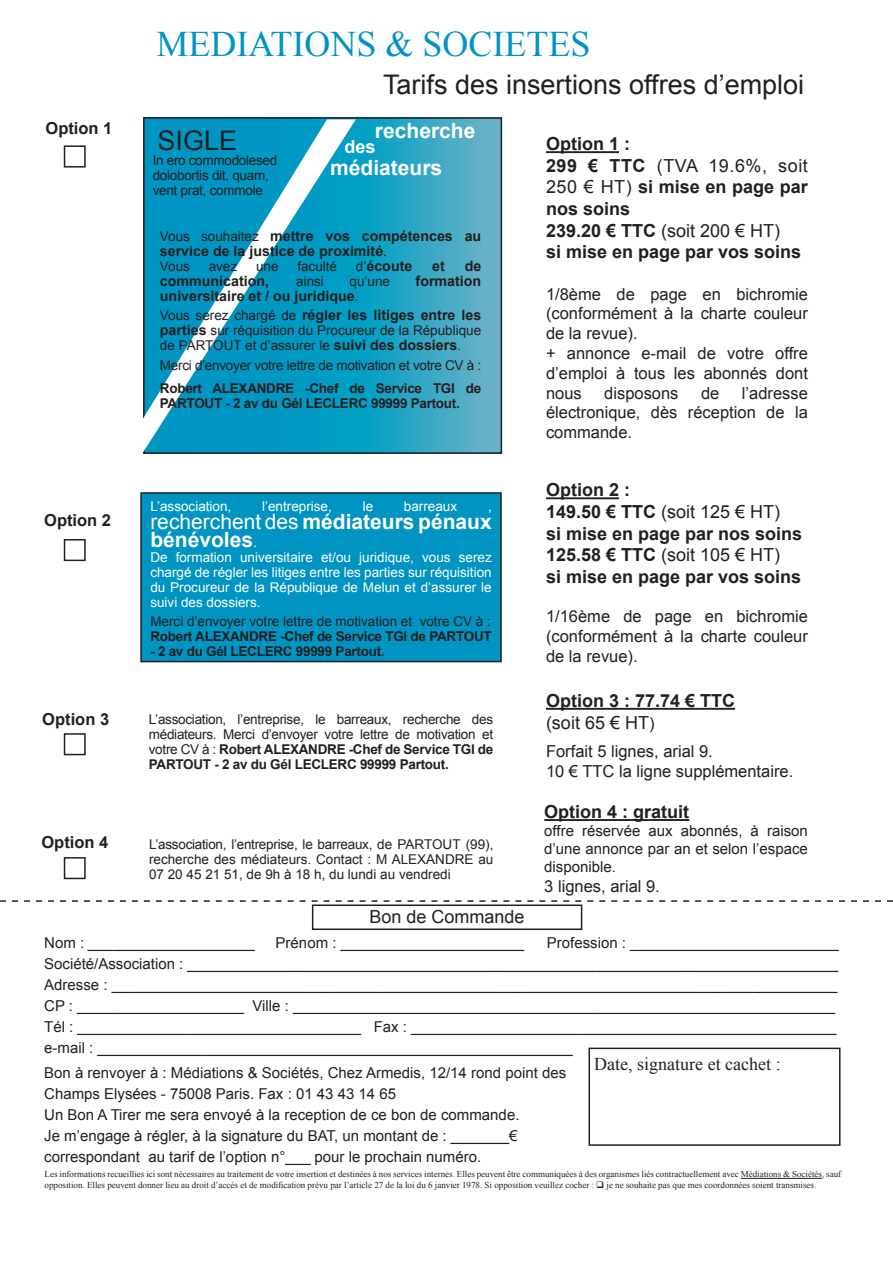
<style>
.page{position:relative;width:893px;height:1263px;background:#fff}
.page>*{position:absolute;margin:0;border:0;box-sizing:border-box;transform-origin:0 0}
.t1{font:36px "Times New Roman";color:#0094c3}
.t2{font:27px "Arial";color:#231f20}
.t3{font:700 21px/18px "Arial";color:#fff}
.t4{font:700 18px/21.6px "Arial";color:#231f20}
.t5{font:18px "Times New Roman";color:#231f20}
.t6{font:18px "Arial";color:#231f20}
.t7{font:700 18px "Arial";color:#fff}
.t8{font:16.5px/19.8px "Arial";color:#231f20}
.t9{font:700 16.5px "Arial";color:#231f20}
.t10{font:15px/21px "Arial";color:#231f20}
.t11{font:700 14.25px/15px "Arial";color:#231f20}
.t12{font:13.5px/15px "Arial";color:#231f20;text-align:justify}
.t13{font:13.5px/15px "Arial";color:#fff;text-align:justify}
.t14{font:700 13.5px/15px "Arial";letter-spacing:-.02em;color:#231f20}
.t15{font:13.5px/15px "Arial";letter-spacing:-.02em;color:#231f20}
.t16{font:9px/10.8px "Times New Roman";color:#231f20}
.s1{font-weight:400;font-size:13.5px}
.s2{font-weight:400}
.s3{font-weight:700;font-size:14.25px}
.s4{font-weight:700}
.s5{font-weight:400;font-size:16.5px}
</style>
<div class="page">
<div style="left:141px;top:493px;width:360px;height:168px;background:#0094c3"></div>
<div style="left:140px;top:492px;width:362px;height:170px;border:2px solid #231f20"></div>
<svg style="left:356px;top:120px;width:143px;height:331px;background:#32a7c5"></svg>
<svg style="left:143px;top:117px;width:213px;height:337px;background:#1ca1c7"></svg>
<hr style="left:546px;top:151px;width:73px;height:2px;background:#231f20">
<hr style="left:546px;top:497px;width:73px;height:2px;background:#231f20">
<hr style="left:546px;top:708px;width:189px;height:2px;background:#231f20">
<hr style="left:544px;top:819px;width:145px;height:2px;background:#231f20">
<div style="left:64px;top:145px;width:22px;height:23px;border:1px solid #231f20"></div>
<div style="left:64px;top:539px;width:22px;height:22px;border:1px solid #231f20"></div>
<div style="left:64px;top:733px;width:22px;height:22px;border:1px solid #231f20"></div>
<div style="left:64px;top:857px;width:22px;height:22px;border:1px solid #231f20"></div>
<svg style="left:0;top:900px;width:893px;height:2px"></svg>
<div style="left:312px;top:904px;width:270px;height:26px;border:1px solid #231f20"></div>
<div style="left:588px;top:1047px;width:252px;height:99px;border:1px solid #231f20"></div>
<hr style="left:741px;top:1178px;width:81px;height:1px;background:#231f20">
<h1 class="t1" style="left:156px;top:19px;width:435px">MEDIATIONS &amp; SOCIETES</h1>
<h2 class="t2" style="left:383px;top:66px;width:423px">Tarifs des insertions offres d’emploi</h2>
<p class="t9" style="left:45px;top:117px;width:68px">Option 1</p>
<h3 class="t3" style="left:375px;top:122px;width:102px">recherche</h3>
<h2 class="t2" style="left:157px;top:123px;width:81px">SIGLE</h2>
<p class="t15" style="left:153px;top:153px;width:126px">In ero commodolesed dolobortis dit, quam, vent prat, commole</p>
<p class="t11" style="left:160px;top:229px;width:323px"><span class="s1">Vous souhaitez</span> mettre vos compétences au service de la justice de proximité<span class="s1">.</span></p>
<p class="t12" style="left:160px;top:259px;width:32px">Vous</p>
<p class="t12" style="left:209px;top:259px;width:30px">avez</p>
<p class="t12" style="left:256px;top:259px;width:24px">une</p>
<p class="t12" style="left:297px;top:259px;width:41px">faculté</p>
<p class="t11" style="left:356px;top:259px;width:58px"><span class="s1">d’</span>écoute</p>
<p class="t11" style="left:432px;top:259px;width:14px">et</p>
<p class="t11" style="left:465px;top:259px;width:18px">de</p>
<p class="t11" style="left:160px;top:274px;width:111px">communication,</p>
<p class="t12" style="left:296px;top:274px;width:29px">ainsi</p>
<p class="t12" style="left:349px;top:274px;width:42px">qu’une</p>
<p class="t11" style="left:416px;top:274px;width:67px">formation</p>
<p class="t11" style="left:160px;top:287px;width:323px;line-height:19.2px">universitaire et / ou juridique<span class="s2">.<br></span><span class="s1">Vous serez chargé de</span> régler les litiges entre les</p>
<p class="t12" style="left:160px;top:323px;width:323px"><span class="s3">parties</span> sur réquisition du Procureur de la République de PARTOUT et d’assurer le <span class="s3">suivi des dossiers</span>.</p>
<p class="t15" style="left:160px;top:357px;width:323px">Merci d’envoyer votre lettre de motivation et votre CV à :</p>
<p class="t14" style="left:160px;top:381px;width:323px">Robert ALEXANDRE -Chef de Service TGI de<br>PARTOUT - 2 av du Gél LECLERC 99999 Partout.</p>
<p class="t7" style="left:345px;top:134px;width:33px">des</p>
<h3 class="t3" style="left:330px;top:160px;width:114px">médiateurs</h3>
<p class="t4" style="left:546px;top:134px;width:263px">Option 1 :<br>299 € TTC <span class="s2">(TVA 19.6%, soit<br>250 € HT)</span> si mise en page par nos soins<br>239.20 € TTC <span class="s2">(soit 200 € HT)<br></span>si mise en page par vos soins</p>
<p class="t8" style="left:546px;top:284px;width:263px">1/8ème de page en bichromie (conformément à la charte couleur de la revue).<br>+ annonce e-mail de votre offre d’emploi à tous les abonnés dont nous</p>
<p class="t8" style="left:546px;top:383px;width:263px;text-align:justify;text-indent:196px">l’adresse électronique, dès réception de la commande.</p>
<p class="t8" style="left:604px;top:383px;width:76px">disposons</p>
<p class="t8" style="left:701px;top:383px;width:20px">de</p>
<p class="t9" style="left:44px;top:509px;width:68px">Option 2</p>
<p class="t13" style="left:150px;top:499px;width:83px">L’association,</p>
<p class="t13" style="left:262px;top:499px;width:71px">l’entreprise,</p>
<p class="t13" style="left:363px;top:499px;width:12px">le</p>
<p class="t13" style="left:404px;top:499px;width:55px">barreaux</p>
<p class="t13" style="left:488px;top:499px;width:5px">,</p>
<h3 class="t3" style="left:150px;top:513px;width:343px"><span class="s2">recherchent des</span> médiateurs pénaux bénévoles<span class="s1">.</span></h3>
<p class="t13" style="left:150px;top:550px;width:343px">De formation universitaire et/ou juridique, vous serez chargé de régler les litiges entre les parties sur réquisition du Procureur de la République de Melun et d’assurer le suivi des dossiers.</p>
<p class="t12" style="left:150px;top:614px;width:342px">Merci d’envoyer votre lettre de motivation et votre CV à :</p>
<p class="t14" style="left:150px;top:629px;width:343px">Robert ALEXANDRE -Chef de Service TGI de PARTOUT</p>
<p class="t14" style="left:150px;top:644px;width:236px">- 2 av du Gél LECLERC 99999 Partout.</p>
<p class="t9" style="left:42px;top:708px;width:68px">Option 3</p>
<p class="t12" style="left:149px;top:712px;width:346px">L’association, l’entreprise, le barreaux, recherche des médiateurs. Merci d’envoyer votre lettre de motivation et votre CV à : <span class="s4">Robert ALEXANDRE -Chef de Service TGI de PARTOUT - 2 av du Gél LECLERC 99999 Partout.</span></p>
<p class="t9" style="left:41px;top:831px;width:68px">Option 4</p>
<p class="t12" style="left:149px;top:836px;width:346px">L’association, l’entreprise, le barreaux, de PARTOUT (99), recherche des médiateurs. Contact : M ALEXANDRE au 07 20 45 21 51, de 9h à 18 h, du lundi au vendredi</p>
<p class="t4" style="left:546px;top:480px;width:258px">Option 2 :<br>149.50 € TTC <span class="s2">(soit 125 € HT)<br></span>si mise en page par nos soins<br>125.58 € TTC <span class="s2">(soit 105 € HT)<br></span>si mise en page par vos soins</p>
<p class="t8" style="left:546px;top:607px;width:263px;text-align:justify">1/16ème de page en bichromie (conformément à la charte couleur de la revue).</p>
<p class="t4" style="left:546px;top:690px;width:191px">Option 3 : 77.74 € TTC <span class="s2">(soit 65 € HT</span><span class="s5">)</span></p>
<p class="t8" style="left:546px;top:741px;width:249px">Forfait 5 lignes, arial 9.<br>10 € TTC la ligne supplémentaire.</p>
<p class="t4" style="left:544px;top:801px;width:147px">Option 4 : gratuit</p>
<p class="t10" style="left:544px;top:822px;width:265px;line-height:18px;text-align:justify">offre réservée aux abonnés, à raison d’une annonce par an et selon l’espace disponible.</p>
<p class="t8" style="left:544px;top:876px;width:117px">3 lignes, arial 9.</p>
<p class="t6" style="left:370px;top:905px;width:157px">Bon de Commande</p>
<p class="t10" style="left:44px;top:932px;width:796px;text-indent:503px">Profession : _________________________ Société/Association : ______________________________________________________________________________ Adresse : _______________________________________________________________________________________ CP : ____________________ Ville : _________________________________________________________________ Tél : __________________________________ Fax : ___________________________________________________ e-mail : _________________________________________________________</p>
<p class="t10" style="left:44px;top:1062px;width:523px">Bon à renvoyer à : Médiations &amp; Sociétés, Chez Armedis, 12/14 rond point des Champs Elysées - 75008 Paris. Fax : 01 43 43 14 65<br>Un Bon A Tirer me sera envoyé à la reception de ce bon de commande.<br>Je m’engage à régler, à la signature du BAT, un montant de : _______€ correspondant au tarif de l’option n°___ pour le prochain numéro.</p>
<p class="t10" style="left:44px;top:932px;width:212px">Nom : ____________________</p>
<p class="t10" style="left:276px;top:932px;width:250px">Prénom : ______________________</p>
<p class="t5" style="left:594px;top:1052px;width:188px">Date, signature et cachet :</p>
<p class="t16" style="left:45px;top:1169px;width:798px">Les informations recueillies ici sont nécessaires au traitement de votre insertion et destinées à nos services internes. Elles peuvent être communiquées à des organismes liés contractuellement avec Médiations &amp; Sociétés, sauf opposition. Elles peuvent donner lieu au droit d’accès et de modification prévu par l’article 27 de la loi du 6 janvier 1978. Si opposition veuillez cocher : ❑ je ne souhaite pas que mes coordonnées soient transmises.</p>
</div>
